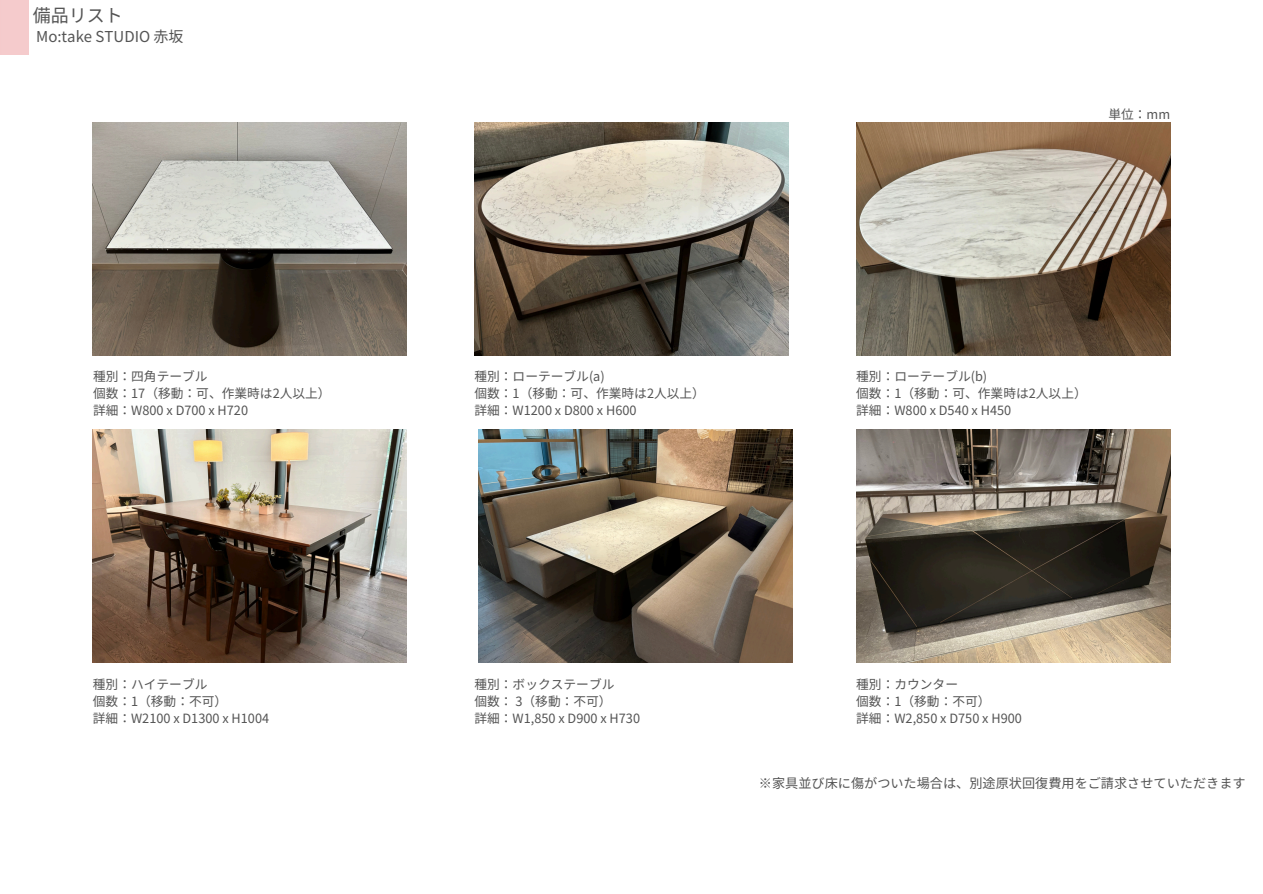
<style>
.page{position:relative;width:1263px;height:894px;background:#fff}
.page>*{position:absolute;margin:0;border:0;box-sizing:border-box;transform-origin:0 0}
.t1{font:18px "Noto Sans JP";color:#545454}
.t2{font:15px "Noto Sans JP";color:#545454}
.t3{font:13.2px "Noto Sans JP";color:#545454}
.t4{font:12.75px "Noto Sans JP";color:#545454}
</style>
<div class="page">
<img style="left:474px;top:122px;width:314px;height:233px">
<img style="left:856px;top:122px;width:314px;height:233px">
<img style="left:479px;top:430px;width:314px;height:232px">
<img style="left:93px;top:430px;width:314px;height:232px">
<img style="left:856px;top:430px;width:314px;height:232px">
<img style="left:93px;top:122px;width:314px;height:233px">
<p class="t1" style="left:33px;top:1px;width:92px">備品リスト</p>
<p class="t2" style="left:36px;top:24px;width:149px">Mo:take STUDIO 赤坂</p>
<p class="t4" style="left:93px;top:366px;width:116px">種別：四角テーブル</p>
<p class="t4" style="left:93px;top:383px;width:239px">個数：17（移動：可、作業時は2人以上）</p>
<p class="t4" style="left:93px;top:400px;width:157px">詳細：W800 x D700 x H720</p>
<p class="t4" style="left:93px;top:673px;width:116px">種別：ハイテーブル</p>
<p class="t4" style="left:93px;top:690px;width:136px">個数：1（移動：不可）</p>
<p class="t4" style="left:93px;top:707px;width:178px">詳細：W2100 x D1300 x H1004</p>
<p class="t4" style="left:474px;top:366px;width:132px">種別：ローテーブル(a)</p>
<h1 class="t4" style="left:474px;top:383px;width:232px">個数：1（移動：可、作業時は2人以上）</h1>
<p class="t4" style="left:474px;top:400px;width:164px">詳細：W1200 x D800 x H600</p>
<p class="t4" style="left:1108px;top:104px;width:63px">単位：mm</p>
<p class="t4" style="left:856px;top:366px;width:133px">種別：ローテーブル(b)</p>
<p class="t4" style="left:856px;top:383px;width:232px">個数：1（移動：可、作業時は2人以上）</p>
<p class="t4" style="left:856px;top:400px;width:157px">詳細：W800 x D540 x H450</p>
<p class="t4" style="left:474px;top:673px;width:142px">種別：ボックステーブル</p>
<p class="t4" style="left:474px;top:690px;width:139px">個数： 3（移動：不可）</p>
<p class="t4" style="left:474px;top:707px;width:167px">詳細：W1,850 x D900 x H730</p>
<p class="t4" style="left:856px;top:673px;width:103px">種別：カウンター</p>
<p class="t4" style="left:856px;top:690px;width:136px">個数：1（移動：不可）</p>
<p class="t4" style="left:856px;top:707px;width:167px">詳細：W2,850 x D750 x H900</p>
<p class="t3" style="left:759px;top:772px;width:488px">※家具並び床に傷がついた場合は、別途原状回復費用をご請求させていただきます</p>
</div>
